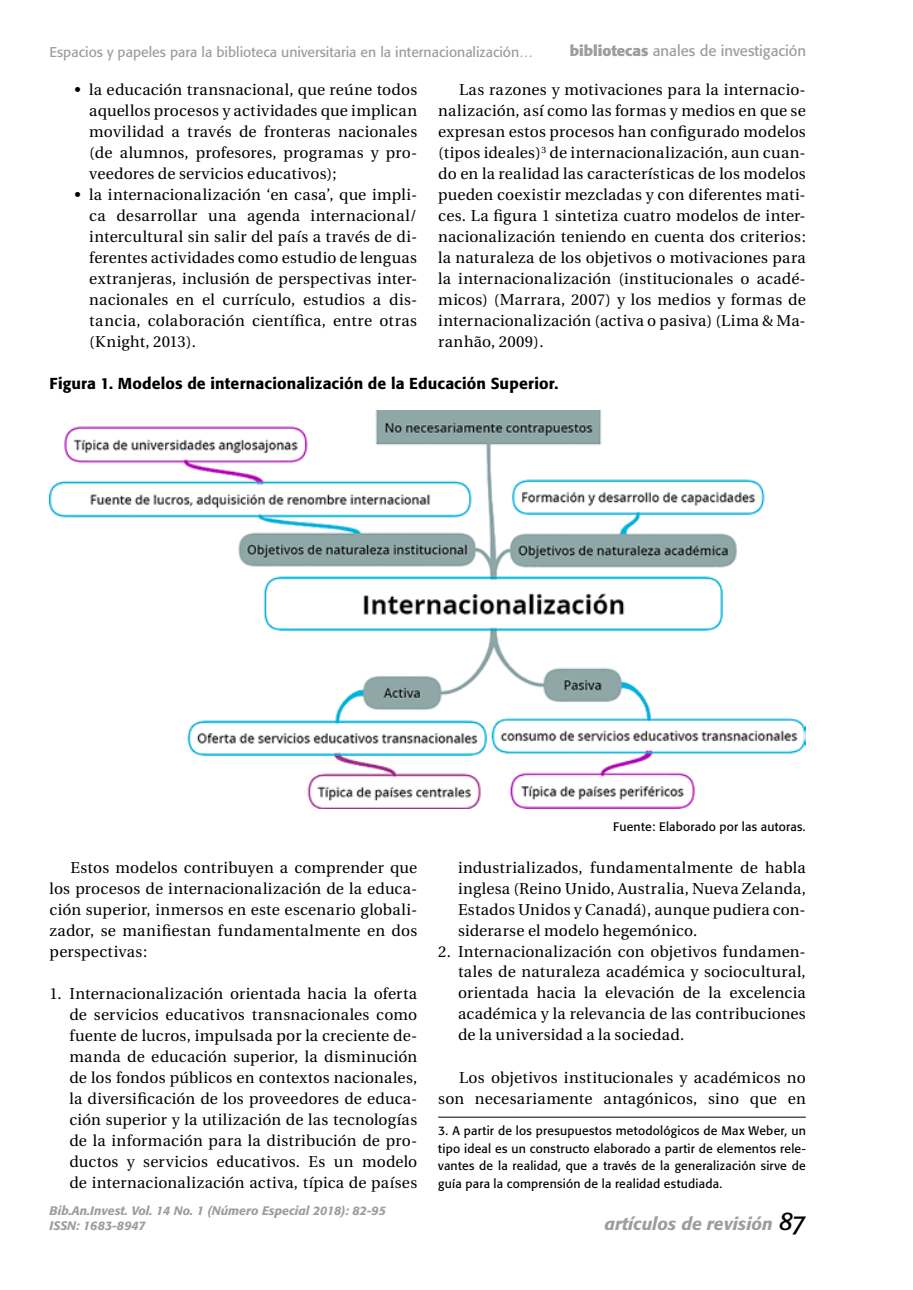
<style>
.page{position:relative;width:913px;height:1290px;background:#fff}
.page>*{position:absolute;margin:0;border:0;box-sizing:border-box;transform-origin:0 0}
.t1{font:italic 500 17.5px "Formata";color:#9d9d9c}
.t2{font:15.75px/21px "Utopia";letter-spacing:.015em;color:#000;text-align:justify}
.t3{font:500 15.75px "Formata";letter-spacing:.01em;color:#000}
.t4{font:14.88px "Formata";color:#9d9d9c}
.t5{font:14px "Formata";color:#9d9d9c}
.t6{font:12.25px/17.5px "Formata";letter-spacing:.02em;color:#000;text-align:justify}
.t7{font:italic 500 12.25px "Formata";color:#9d9d9c}
.s1{font-weight:700}
</style>
<div class="page">
<img style="left:50px;top:411px;width:756px;height:397px">
<hr style="left:438px;top:1117px;width:368px;height:1px;background:#000">
<p class="t5" style="left:50px;top:43px;width:485px">Espacios y papeles para la biblioteca universitaria en la internacionalización…</p>
<p class="t4" style="left:570px;top:42px;width:238px"><span class="s1">bibliotecas</span> anales de investigación</p>
<p class="t2" style="left:89px;top:80px;width:329px;text-indent:-15px">• la educación transnacional, que reúne todos aquellos procesos y actividades que implican movilidad a través de fronteras nacionales (de alumnos, profesores, programas y pro&shy;veedores de servicios educativos);</p>
<p class="t2" style="left:89px;top:185px;width:329px;text-indent:-15px">• la internacionalización ‘en casa’, que impli&shy;ca desarrollar una agenda internacional/ intercultural sin salir del país a través de di&shy;ferentes actividades como estudio de lenguas extranjeras, inclusión de perspectivas inter&shy;nacionales en el currículo, estudios a dis&shy;tancia, colaboración científica, entre otras (Knight, 2013).</p>
<p class="t2" style="left:438px;top:80px;width:369px;text-indent:21px">Las razones y motivaciones para la internacio&shy;nalización, así como las formas y medios en que se expresan estos procesos han configurado modelos (tipos ideales)<sup>3</sup> de internacionalización, aun cuan&shy;do en la realidad las características de los modelos pueden coexistir mezcladas y con diferentes mati&shy;ces. La figura 1 sintetiza cuatro modelos de inter&shy;nacionalización teniendo en cuenta dos criterios: la naturaleza de los objetivos o motivaciones para la internacionalización (institucionales o acadé&shy;micos) (Marrara, 2007) y los medios y formas de internacionalización (activa o pasiva) (Lima &amp; Ma&shy;ranhão, 2009).</p>
<p class="t3" style="left:50px;top:374px;width:510px">Figura 1. Modelos de internacionalización de la Educación Superior.</p>
<p class="t2" style="left:50px;top:857px;width:369px;text-indent:21px">Estos modelos contribuyen a comprender que los procesos de internacionalización de la educa&shy;ción superior, inmersos en este escenario globali&shy;zador, se manifiestan fundamentalmente en dos perspectivas:</p>
<p class="t2" style="left:69px;top:983px;width:349px;text-indent:-20px">1. Internacionalización orientada hacia la oferta de servicios educativos transnacionales como fuente de lucros, impulsada por la creciente de&shy;manda de educación superior, la disminución de los fondos públicos en contextos nacionales, la diversificación de los proveedores de educa&shy;ción superior y la utilización de las tecnologías de la información para la distribución de pro&shy;ductos y servicios educativos. Es un modelo de internacionalización activa, típica de países</p>
<p class="t6" style="left:613px;top:817px;width:194px">Fuente: Elaborado por las autoras.</p>
<p class="t2" style="left:458px;top:857px;width:349px">industrializados, fundamentalmente de habla inglesa (Reino Unido, Australia, Nueva Zelanda, Estados Unidos y Canadá), aunque pudiera con&shy;siderarse el modelo hegemónico.</p>
<p class="t2" style="left:458px;top:941px;width:349px;text-indent:-20px">2. Internacionalización con objetivos fundamen&shy;tales de naturaleza académica y sociocultural, orientada hacia la elevación de la excelencia académica y la relevancia de las contribuciones de la universidad a la sociedad.</p>
<p class="t2" style="left:438px;top:1067px;width:369px;text-align:right">Los objetivos institucionales y académicos no son necesariamente antagónicos, sino que en</p>
<p class="t6" style="left:438px;top:1122px;width:369px">3. A partir de los presupuestos metodológicos de Max Weber, un tipo ideal es un constructo elaborado a partir de elementos rele&shy;vantes de la realidad, que a través de la generalización sirve de guía para la comprensión de la realidad estudiada.</p>
<p class="t7" style="left:50px;top:1203px;width:338px">Bib.An.Invest. Vol. 14 No. 1 (Número Especial 2018): 82-95</p>
<p class="t7" style="left:50px;top:1218px;width:97px">ISSN: 1683-8947</p>
<p class="t1" style="left:604px;top:1213px;width:170px">artículos de revisión</p>
</div>
